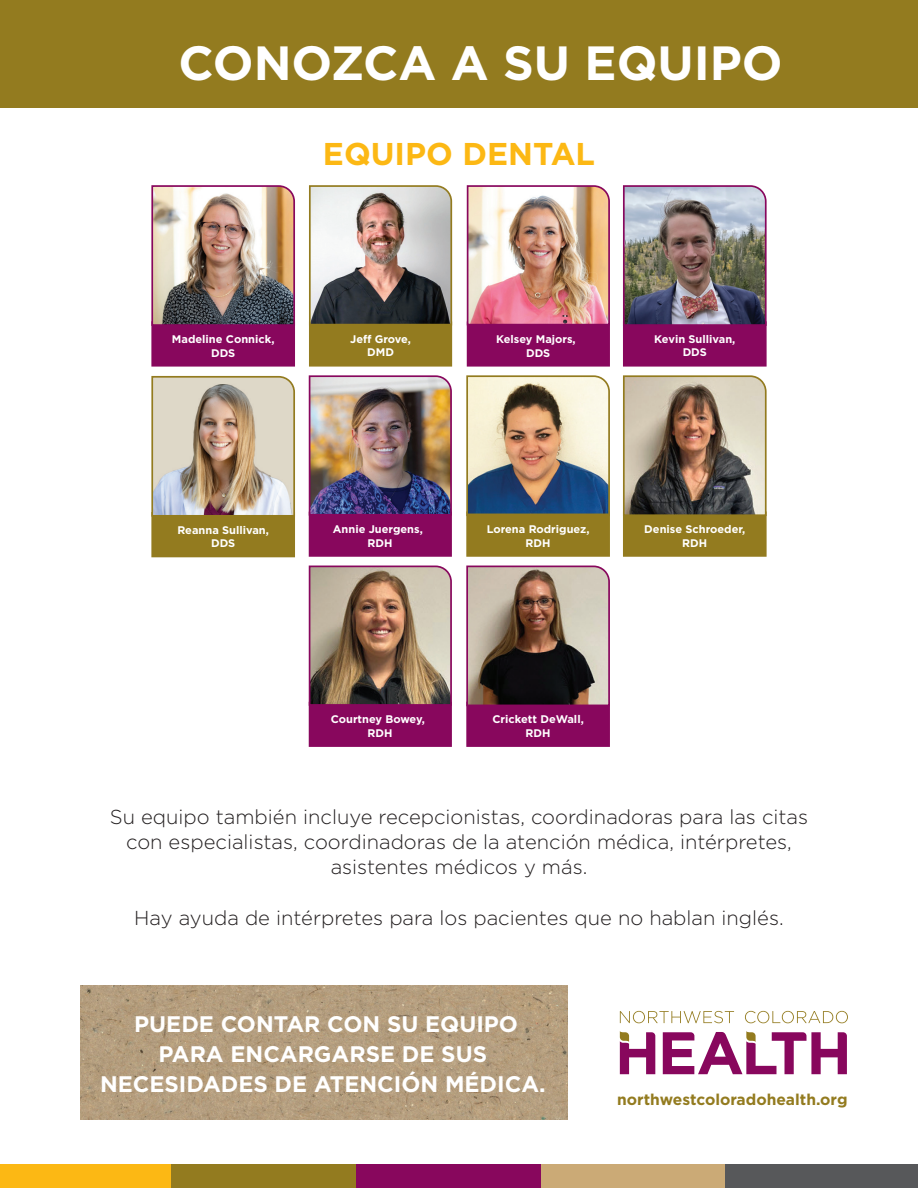
<style>
.page{position:relative;width:918px;height:1188px;background:#fff}
.page>*{position:absolute;margin:0;border:0;box-sizing:border-box;transform-origin:0 0}
.t1{font:700 48px "Gotham";color:#fff}
.t2{font:700 31.5px "Gotham";color:#fcb814}
.t3{font:700 22.5px/30px "Gotham";color:#fff;text-align:center}
.t4{font:300 20.1px/25.2px "Gotham";color:#231f20;text-align:center}
.t5{font:700 15.6px "Gotham";color:#937b1f}
.t6{font:700 11.1px/13.6px "Gotham";color:#fff;text-align:center}
.t7{font:700 10.95px/13.5px "Gotham";color:#fff;text-align:center}
</style>
<div class="page">
<img style="left:81px;top:986px;width:486px;height:133px">
<div style="left:466px;top:511px;width:144px;height:46px;background:#937b1f;border:2px solid #937b1f"></div>
<svg style="left:466px;top:375px;width:144px;height:142px;background:#a5a095"></svg>
<div style="left:309px;top:512px;width:143px;height:45px;background:#88075d;border:2px solid #88075d"></div>
<img style="left:308px;top:375px;width:144px;height:141px">
<div style="left:467px;top:321px;width:143px;height:46px;background:#88075d;border:2px solid #88075d"></div>
<img style="left:466px;top:185px;width:144px;height:141px">
<div style="left:151px;top:321px;width:144px;height:46px;background:#88075d;border:2px solid #88075d"></div>
<img style="left:151px;top:185px;width:145px;height:142px">
<div style="left:0;top:1164px;width:172px;height:24px;background:#fcb814"></div>
<div style="left:172px;top:1164px;width:184px;height:24px;background:#937b1f"></div>
<div style="left:356px;top:1164px;width:185px;height:24px;background:#88075d"></div>
<div style="left:541px;top:1164px;width:185px;height:24px;background:#cbaa76"></div>
<div style="left:726px;top:1164px;width:192px;height:24px;background:#57585a"></div>
<svg style="left:620px;top:1011px;width:114px;height:12px"></svg>
<svg style="left:745px;top:1011px;width:103px;height:12px"></svg>
<svg style="left:620px;top:1031px;width:35px;height:43px"></svg>
<svg style="left:663px;top:1031px;width:184px;height:43px"></svg>
<div style="left:0;top:0;width:918px;height:108px;background:#937b1f"></div>
<div style="left:309px;top:321px;width:143px;height:46px;background:#937b1f;border:2px solid #937b1f"></div>
<svg style="left:308px;top:185px;width:145px;height:141px"></svg>
<div style="left:151px;top:512px;width:144px;height:45px;background:#937b1f"></div>
<img style="left:151px;top:375px;width:145px;height:143px">
<div style="left:623px;top:321px;width:144px;height:46px;background:#88075d;border:2px solid #88075d"></div>
<img style="left:622px;top:185px;width:145px;height:142px">
<div style="left:466px;top:702px;width:144px;height:45px;background:#88075d;border:2px solid #88075d"></div>
<svg style="left:466px;top:565px;width:144px;height:142px;background:#847169"></svg>
<div style="left:309px;top:702px;width:143px;height:45px;background:#88075d;border:2px solid #88075d"></div>
<img style="left:308px;top:565px;width:144px;height:142px">
<div style="left:623px;top:511px;width:144px;height:46px;background:#937b1f;border:2px solid #937b1f"></div>
<svg style="left:622px;top:375px;width:145px;height:142px;background:#9a8c7c"></svg>
<h1 class="t1" style="left:178px;top:31px;width:606px">CONOZCA A SU EQUIPO</h1>
<h2 class="t2" style="left:323px;top:132px;width:274px">EQUIPO DENTAL</h2>
<p class="t6" style="left:172px;top:332px;width:104px">Madeline Connick,<br>DDS</p>
<p class="t7" style="left:350px;top:332px;width:62px">Jeff Grove,<br>DMD</p>
<p class="t7" style="left:496px;top:332px;width:81px">Kelsey Majors,<br>DDS</p>
<p class="t6" style="left:654px;top:332px;width:83px">Kevin Sullivan,<br>DDS</p>
<p class="t6" style="left:177px;top:523px;width:93px">Reanna Sullivan,<br>DDS</p>
<p class="t7" style="left:333px;top:522px;width:91px">Annie Juergens,<br>RDH</p>
<p class="t6" style="left:487px;top:522px;width:104px">Lorena Rodriguez,<br>RDH</p>
<p class="t6" style="left:644px;top:522px;width:102px">Denise Schroeder,<br>RDH</p>
<p class="t7" style="left:331px;top:713px;width:96px">Courtney Bowey,<br>RDH</p>
<p class="t6" style="left:492px;top:712px;width:93px">Crickett DeWall,<br>RDH</p>
<p class="t4" style="left:110px;top:804px;width:700px">Su equipo también incluye recepcionistas, coordinadoras para las citas con especialistas, coordinadoras de la atención médica, intérpretes, asistentes médicos y más.</p>
<p class="t4" style="left:134px;top:904px;width:651px">Hay ayuda de intérpretes para los pacientes que no hablan inglés.</p>
<p class="t3" style="left:100px;top:1009px;width:447px">PUEDE CONTAR CON SU EQUIPO<br>PARA ENCARGARSE DE SUS<br>NECESIDADES DE ATENCIÓN MÉDICA.</p>
<p class="t5" style="left:617px;top:1089px;width:232px">northwestcoloradohealth.org</p>
</div>
